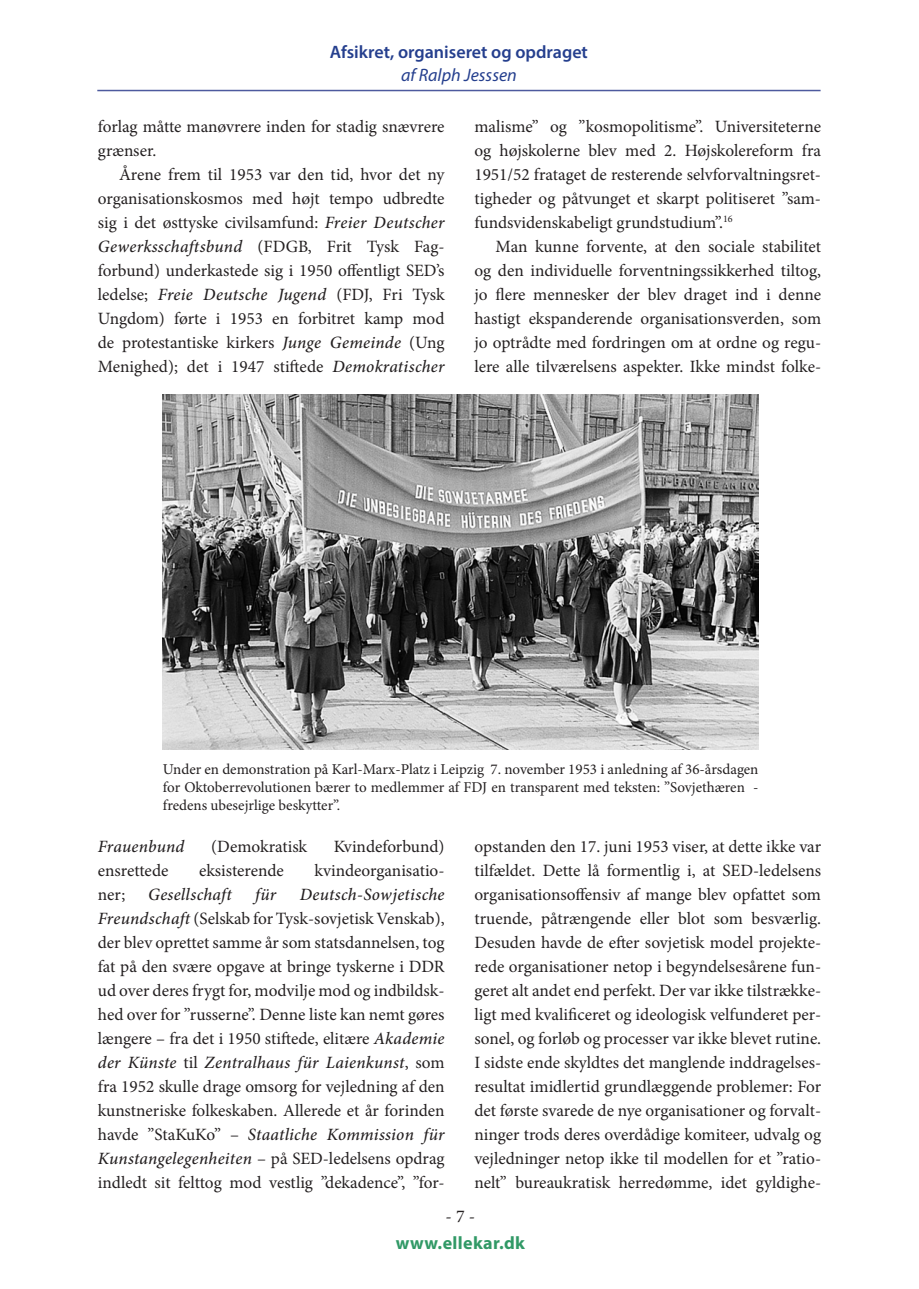
<style>
.page{position:relative;width:919px;height:1289px;background:#fff}
.page>*{position:absolute;margin:0;border:0;box-sizing:border-box;transform-origin:0 0}
.t1{font:600 18px "Myriad Pro";color:#253f8e}
.t2{font:italic 18px "Myriad Pro";color:#253f8e}
.t3{font:700 18px "Myriad Pro";letter-spacing:.02em;color:#319966}
.t4{font:18px "Minion Pro";color:#231f20}
.APU_-_brødskrift_2{font:17.25px/24px "Minion Pro";color:#231f20;text-align:justify}
.APU_-_brødskrift_2-2{font:italic 500 17.25px "Minion Pro";letter-spacing:.015em;color:#231f20}
.APU_-_billedtekst_venstre{font:15px/18px "Minion Pro";color:#231f20;text-align:justify}
.s1{font-weight:500;font-style:italic}
</style>
<div class="page">
<hr style="left:97px;top:90px;width:723px;height:1px;background:#4d5a9e">
<img style="left:163px;top:394px;width:595px;height:355px">
<p class="t1" style="left:330px;top:40px;width:259px">Afsikret, organiseret og opdraget</p>
<p class="t2" style="left:401px;top:64px;width:117px">af Ralph Jesssen</p>
<p class="APU_-_brødskrift_2" style="left:98px;top:114px;width:348px">forlag måtte manøvrere inden for stadig snævrere grænser.</p>
<p class="APU_-_brødskrift_2" style="left:98px;top:162px;width:348px;text-indent:21px">Årene frem til 1953 var den tid, hvor det ny organisationskosmos med højt tempo udbredte sig i det østtyske civilsamfund: <span class="s1">Freier Deutscher Gewerksschaftsbund</span> (FDGB, Frit Tysk Fag&shy;forbund) underkastede sig i 1950 offentligt SED’s ledelse; <span class="s1">Freie Deutsche Jugend</span> (FDJ, Fri Tysk Ungdom) førte i 1953 en forbitret kamp mod de protestantiske kirkers <span class="s1">Junge Gemeinde</span> (Ung Menighed); det i 1947 stiftede <span class="s1">Demokratischer</span></p>
<p class="APU_-_brødskrift_2" style="left:474px;top:114px;width:348px">malisme” og ”kosmopolitisme”. Universiteterne og højskolerne blev med 2. Højskolereform fra 1951/52 frataget de resterende selvforvaltningsret&shy;tigheder og påtvunget et skarpt politiseret ”sam&shy;fundsvidenskabeligt grundstudium”.<sup>16</sup></p>
<p class="APU_-_brødskrift_2" style="left:474px;top:234px;width:348px;text-indent:21px">Man kunne forvente, at den sociale stabilitet og den individuelle forventningssikkerhed tiltog, jo flere mennesker der blev draget ind i denne hastigt ekspanderende organisationsverden, som jo optrådte med fordringen om at ordne og regu&shy;lere alle tilværelsens aspekter. Ikke mindst folke-</p>
<p class="APU_-_billedtekst_venstre" style="left:163px;top:760px;width:597px">Under en demonstration på Karl-Marx-Platz i Leipzig 7. november 1953 i anledning af 36-årsdagen for Oktoberrevolutionen bærer to medlemmer af FDJ en transparent med teksten: ”Sovjethæren - fredens ubesejrlige beskytter”.</p>
<p class="APU_-_brødskrift_2-2" style="left:98px;top:834px;width:88px">Frauenbund</p>
<p class="APU_-_brødskrift_2" style="left:211px;top:834px;width:97px">(Demokratisk</p>
<p class="APU_-_brødskrift_2" style="left:333px;top:834px;width:112px">Kvindeforbund)</p>
<p class="APU_-_brødskrift_2" style="left:98px;top:858px;width:72px">ensrettede</p>
<p class="APU_-_brødskrift_2" style="left:199px;top:858px;width:86px">eksisterende</p>
<p class="APU_-_brødskrift_2" style="left:314px;top:858px;width:131px">kvindeorganisatio-</p>
<p class="APU_-_brødskrift_2" style="left:98px;top:882px;width:29px">ner;</p>
<p class="APU_-_brødskrift_2-2" style="left:148px;top:882px;width:85px">Gesellschaft</p>
<p class="APU_-_brødskrift_2-2" style="left:255px;top:882px;width:22px">für</p>
<p class="APU_-_brødskrift_2" style="left:98px;top:882px;width:348px;text-indent:202px"><span class="s1">Deutsch-Sowjetische Freundschaft</span> (Selskab for Tysk-sovjetisk Venskab), der blev oprettet samme år som statsdannelsen, tog fat på den svære opgave at bringe tyskerne i DDR ud over deres frygt for, modvilje mod og indbildsk&shy;hed over for ”russerne”. Denne liste kan nemt gøres længere – fra det i 1950 stiftede, elitære <span class="s1">Akademie der Künste</span> til <span class="s1">Zentralhaus für Laienkunst</span>, som fra 1952 skulle drage omsorg for vejledning af den kunstneriske folkeskaben. Allerede et år forinden havde ”StaKuKo” – <span class="s1">Staatliche Kommission für Kunstangelegenheiten</span> – på SED-ledelsens opdrag indledt sit felttog mod vestlig ”dekadence”, ”for-</p>
<p class="APU_-_brødskrift_2" style="left:474px;top:834px;width:348px">opstanden den 17. juni 1953 viser, at dette ikke var tilfældet. Dette lå formentlig i, at SED-ledelsens organisationsoffensiv af mange blev opfattet som truende, påtrængende eller blot som besværlig.<br>Desuden havde de efter sovjetisk model projekte&shy;rede organisationer netop i begyndelsesårene fun&shy;geret alt andet end perfekt. Der var ikke tilstrække&shy;ligt med kvalificeret og ideologisk velfunderet per&shy;sonel, og forløb og processer var ikke blevet rutine.<br>I sidste ende skyldtes det manglende inddragelses&shy;resultat imidlertid grundlæggende problemer: For det første svarede de nye organisationer og forvalt&shy;ninger trods deres overdådige komiteer, udvalg og vejledninger netop ikke til modellen for et ”ratio&shy;nelt” bureaukratisk herredømme, idet gyldighe-</p>
<p class="t4" style="left:445px;top:1203px;width:31px">- 7 -</p>
<p class="t3" style="left:395px;top:1231px;width:131px">www.ellekar.dk</p>
</div>
